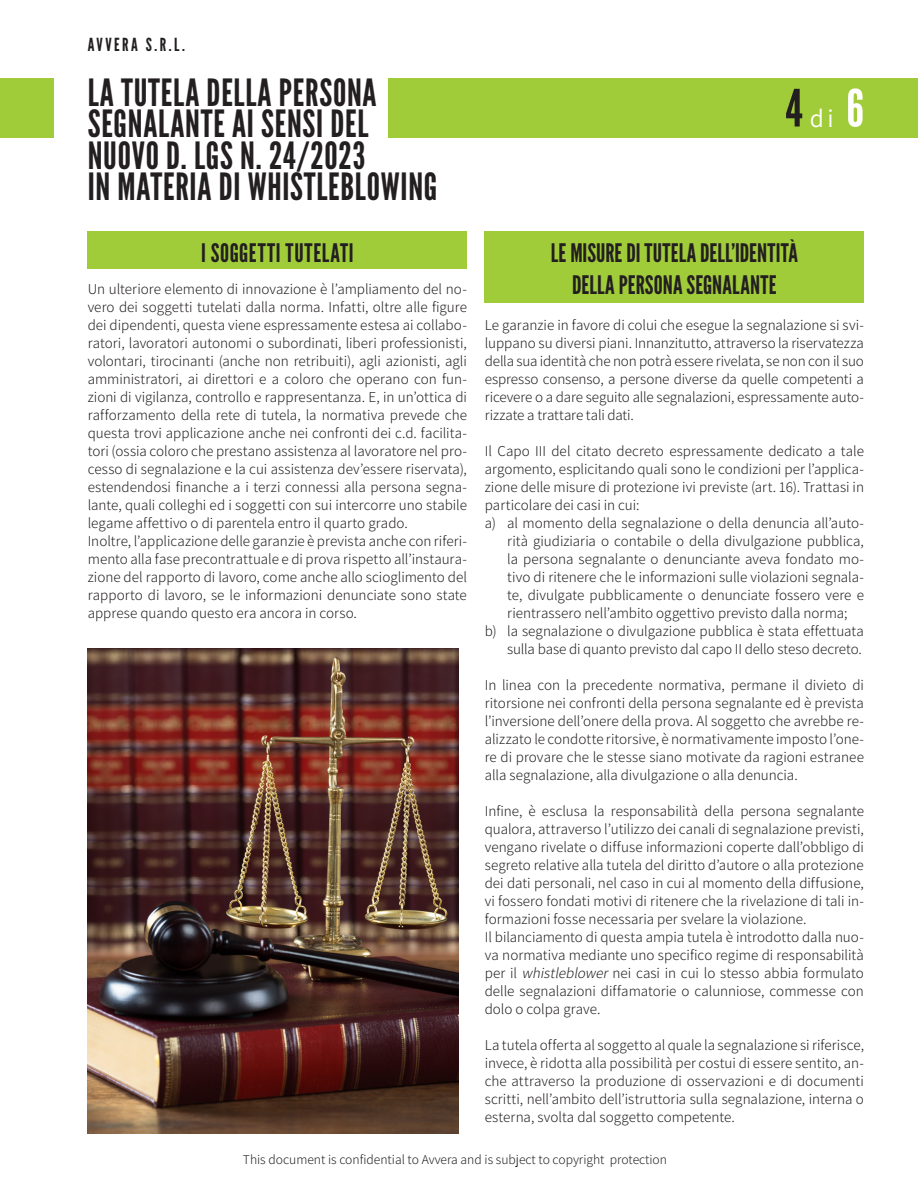
<style>
.page{position:relative;width:918px;height:1188px;background:#fff}
.page>*{position:absolute;margin:0;border:0;box-sizing:border-box;transform-origin:0 0}
.Sottotitolo{font:37.5px/31.5px "League Gothic";letter-spacing:.02em;color:#231f20}
.t1{font:200 25.65px "Assistant";color:#fff}
.Intestazione_nome_so{font:25.5px "League Gothic";letter-spacing:.005em;color:#231f20}
.Intestazione_nome_so-2{font:25.5px "League Gothic";letter-spacing:.03em;color:#231f20}
.t2{font:18px "League Gothic";letter-spacing:.14em;color:#231f20}
.Intestazione_nome_so-3{font:200 15px/18px "Assistant";color:#231f20;text-align:justify}
.t3{font:200 13.5px "Assistant";color:#231f20}
.s1{font-family:"League Gothic";font-weight:400;font-size:51.3px;color:#231f20}
.s2{font-family:"League Gothic";font-weight:400;font-size:51.3px}
.s3{font-style:italic}
</style>
<div class="page">
<div style="left:0;top:78px;width:54px;height:59px;background:#a1cc3a"></div>
<div style="left:88px;top:231px;width:379px;height:38px;background:#a1cc3a"></div>
<div style="left:485px;top:231px;width:379px;height:72px;background:#a1cc3a"></div>
<img style="left:88px;top:648px;width:371px;height:486px">
<div style="left:388px;top:78px;width:530px;height:59px;background:#a1cc3a"></div>
<p class="t2" style="left:88px;top:34px;width:99px">AVVERA S.R.L.</p>
<p class="Sottotitolo" style="left:88px;top:77px;width:351px">LA TUTELA DELLA PERSONA<br>SEGNALANTE AI SENSI DEL<br>NUOVO D. LGS N. 24/2023<br>IN MATERIA DI WHISTLEBLOWING</p>
<h2 class="t1" style="left:785px;top:100px;width:80px"><span class="s1">4</span>di <span class="s2">6</span></h2>
<p class="Intestazione_nome_so-2" style="left:201px;top:238px;width:154px">I SOGGETTI TUTELATI</p>
<p class="Intestazione_nome_so" style="left:551px;top:238px;width:249px">LE MISURE DI TUTELA DELL’IDENTITÀ</p>
<p class="Intestazione_nome_so" style="left:572px;top:269px;width:206px">DELLA PERSONA SEGNALANTE</p>
<p class="Intestazione_nome_so-3" style="left:88px;top:280px;width:381px">Un ulteriore elemento di innovazione è l’ampliamento del no&shy;vero dei soggetti tutelati dalla norma. Infatti, oltre alle figure dei dipendenti, questa viene espressamente estesa ai collabo&shy;ratori, lavoratori autonomi o subordinati, liberi professionisti, volontari, tirocinanti (anche non retribuiti), agli azionisti, agli amministratori, ai direttori e a coloro che operano con fun&shy;zioni di vigilanza, controllo e rappresentanza. E, in un’ottica di rafforzamento della rete di tutela, la normativa prevede che questa trovi applicazione anche nei confronti dei c.d. facilita&shy;tori (ossia coloro che prestano assistenza al lavoratore nel pro&shy;cesso di segnalazione e la cui assistenza dev’essere riservata), estendendosi finanche a i terzi connessi alla persona segna&shy;lante, quali colleghi ed i soggetti con sui intercorre uno stabile legame affettivo o di parentela entro il quarto grado.</p>
<p class="Intestazione_nome_so-3" style="left:88px;top:532px;width:381px">Inoltre, l’applicazione delle garanzie è prevista anche con riferi&shy;mento alla fase precontrattuale e di prova rispetto all’instaura&shy;zione del rapporto di lavoro, come anche allo scioglimento del rapporto di lavoro, se le informazioni denunciate sono state apprese quando questo era ancora in corso.</p>
<p class="Intestazione_nome_so-3" style="left:485px;top:315px;width:381px">Le garanzie in favore di colui che esegue la segnalazione si svi&shy;luppano su diversi piani. Innanzitutto, attraverso la riservatezza della sua identità che non potrà essere rivelata, se non con il suo espresso consenso, a persone diverse da quelle competenti a ricevere o a dare seguito alle segnalazioni, espressamente auto&shy;rizzate a trattare tali dati.</p>
<p class="Intestazione_nome_so-3" style="left:485px;top:441px;width:381px">Il Capo III del citato decreto espressamente dedicato a tale argomento, esplicitando quali sono le condizioni per l’applica&shy;zione delle misure di protezione ivi previste (art. 16). Trattasi in particolare dei casi in cui:</p>
<p class="Intestazione_nome_so-3" style="left:507px;top:513px;width:358px;text-indent:-22px">a) al momento della segnalazione o della denuncia all’auto&shy;rità giudiziaria o contabile o della divulgazione pubblica, la persona segnalante o denunciante aveva fondato mo&shy;tivo di ritenere che le informazioni sulle violazioni segnala&shy;te, divulgate pubblicamente o denunciate fossero vere e rientrassero nell’ambito oggettivo previsto dalla norma;</p>
<p class="Intestazione_nome_so-3" style="left:485px;top:621px;width:381px;text-align:right">b) la segnalazione o divulgazione pubblica è stata effettuata sulla base di quanto previsto dal capo II dello steso decreto.</p>
<p class="Intestazione_nome_so-3" style="left:485px;top:675px;width:381px">In linea con la precedente normativa, permane il divieto di ritorsione nei confronti della persona segnalante ed è prevista l’inversione dell’onere della prova. Al soggetto che avrebbe re&shy;alizzato le condotte ritorsive, è normativamente imposto l’one&shy;re di provare che le stesse siano motivate da ragioni estranee alla segnalazione, alla divulgazione o alla denuncia.</p>
<p class="Intestazione_nome_so-3" style="left:485px;top:801px;width:381px">Infine, è esclusa la responsabilità della persona segnalante qualora, attraverso l’utilizzo dei canali di segnalazione previsti, vengano rivelate o diffuse informazioni coperte dall’obbligo di segreto relative alla tutela del diritto d’autore o alla protezione dei dati personali, nel caso in cui al momento della diffusione, vi fossero fondati motivi di ritenere che la rivelazione di tali in&shy;formazioni fosse necessaria per svelare la violazione.</p>
<p class="Intestazione_nome_so-3" style="left:485px;top:927px;width:381px">Il bilanciamento di questa ampia tutela è introdotto dalla nuo&shy;va normativa mediante uno specifico regime di responsabilità per il <span class="s3">whistleblower</span> nei casi in cui lo stesso abbia formulato delle segnalazioni diffamatorie o calunniose, commesse con dolo o colpa grave.</p>
<p class="Intestazione_nome_so-3" style="left:485px;top:1035px;width:381px">La tutela offerta al soggetto al quale la segnalazione si riferisce, invece, è ridotta alla possibilità per costui di essere sentito, an&shy;che attraverso la produzione di osservazioni e di documenti scritti, nell’ambito dell’istruttoria sulla segnalazione, interna o esterna, svolta dal soggetto competente.</p>
<p class="t3" style="left:243px;top:1150px;width:426px">This document is confidential to Avvera and is subject to copyright protection</p>
</div>
